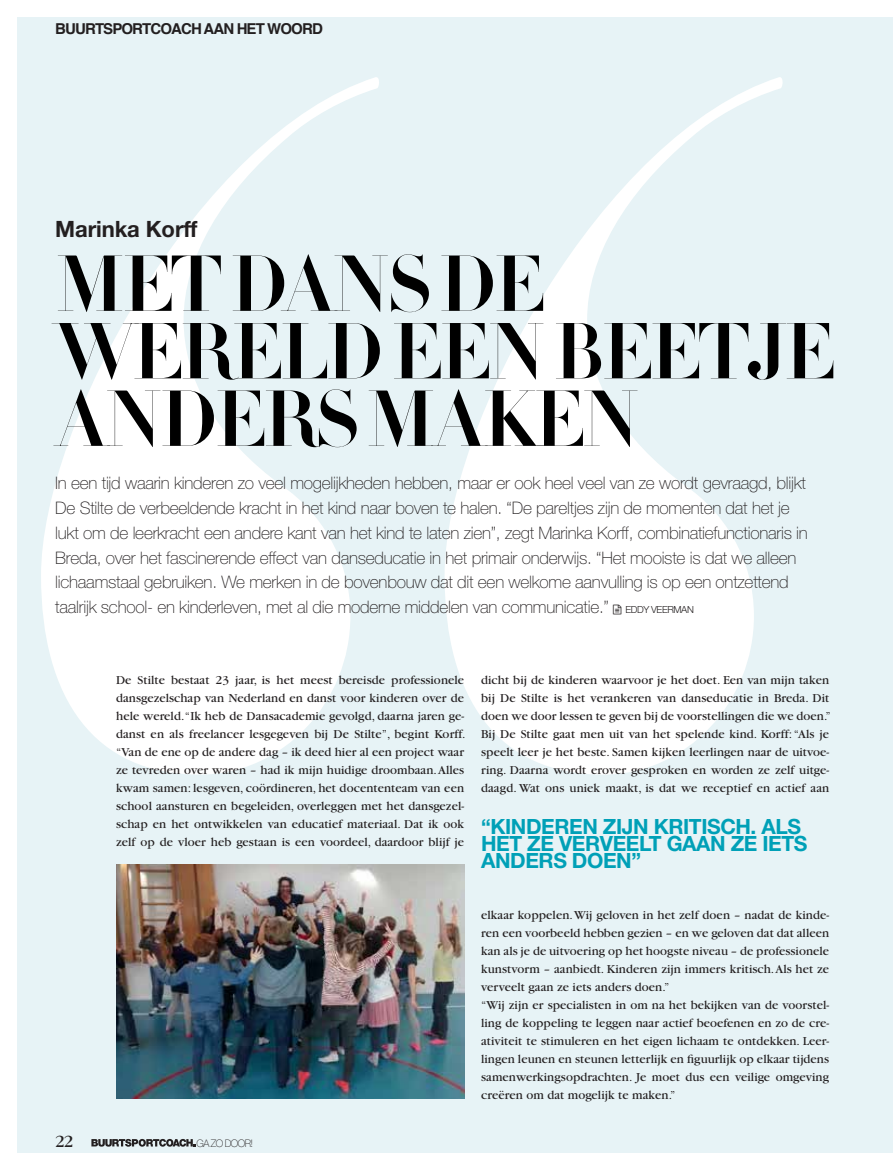
<style>
.page{position:relative;width:893px;height:1170px;background:#fff}
.page>*{position:absolute;margin:0;border:0;box-sizing:border-box;transform-origin:0 0}
.t1{font:700 78px/67.5px "Didot HTF 96";letter-spacing:-.04em;color:#000}
.t2{font:700 22.5px "Helvetica Neue LT Std";letter-spacing:-.005em;color:#231f20}
.t3{font:700 21px/17.1px "Helvetica Neue LT Std";letter-spacing:-.02em;color:#00a0b7}
.t4{font:18px "Garamond";color:#231f20}
.t5{font:100 17.25px/24.9px "Helvetica Neue LT Std";letter-spacing:-.015em;color:#231f20}
.t6{font:700 15px "Helvetica";letter-spacing:-.06em;color:#231f20}
.t7{font:12.75px/18px "Garamond";letter-spacing:.005em;color:#231f20}
.t8{font:100 10.35px "Helvetica Neue LT Std";letter-spacing:-.06em;color:#231f20}
.t9{font:300 9.75px "Helvetica Neue LT Std";letter-spacing:-.04em;color:#231f20}
</style>
<div class="page">
<div style="left:17px;top:17px;width:876px;height:1135px;background:#e7f3f6"></div>
<svg style="left:91px;top:1138px;width:104px;height:8px"></svg>
<svg style="left:41px;top:77px;width:742px;height:697px"></svg>
<img style="left:116px;top:864px;width:349px;height:234px">
<svg style="left:613px;top:605px;width:9px;height:9px"></svg>
<p class="t6" style="left:55px;top:16px;width:269px">BUURTSPORTCOACH AAN HET WOORD</p>
<h2 class="t2" style="left:55px;top:215px;width:144px">Marinka Korff</h2>
<h1 class="t1" style="left:55px;top:253px;width:781px">MET DANS DE<br>WERELD EEN BEETJE<br>ANDERS MAKEN</h1>
<p class="t5" style="left:55px;top:470px;width:754px">In een tijd waarin kinderen zo veel mogelijkheden hebben, maar er ook heel veel van ze wordt gevraagd, blijkt De Stilte de verbeeldende kracht in het kind naar boven te halen. “De pareltjes zijn de momenten dat het je lukt om de leerkracht een andere kant van het kind te laten zien”, zegt Marinka Korff, combinatiefunctionaris in Breda, over het fascinerende effect van danseducatie in het primair onderwijs. “Het mooiste is dat we alleen lichaamstaal gebruiken. We merken in de bovenbouw dat dit een welkome aanvulling is op een ontzettend taalrijk school- en kinderleven, met al die moderne middelen van communicatie.”</p>
<p class="t9" style="left:625px;top:604px;width:70px">EDDY VEERMAN</p>
<p class="t7" style="left:116px;top:671px;width:351px">De Stilte bestaat 23 jaar, is het meest bereisde professionele dansgezelschap van Nederland en danst voor kinderen over de hele wereld.“Ik heb de Dansacademie gevolgd, daarna jaren ge&shy;danst en als freelancer lesgegeven bij De Stilte”, begint Korff. “Van de ene op de andere dag – ik deed hier al een project waar ze tevreden over waren – had ik mijn huidige droombaan. Alles kwam samen: lesgeven, coördineren, het docententeam van een school aansturen en begeleiden, overleggen met het dansgezel&shy;schap en het ontwikkelen van educatief materiaal. Dat ik ook zelf op de vloer heb gestaan is een voordeel, daardoor blijf je</p>
<p class="t7" style="left:481px;top:671px;width:351px">dicht bij de kinderen waarvoor je het doet. Een van mijn taken bij De Stilte is het verankeren van danseducatie in Breda. Dit doen we door lessen te geven bij de voorstellingen die we doen.” Bij De Stilte gaat men uit van het spelende kind. Korff: “Als je speelt leer je het beste. Samen kijken leerlingen naar de uitvoe&shy;ring. Daarna wordt erover gesproken en worden ze zelf uitge&shy;daagd. Wat ons uniek maakt, is dat we receptief en actief aan</p>
<h3 class="t3" style="left:481px;top:817px;width:328px">“KINDEREN ZIJN KRITISCH. ALS<br>HET ZE VERVEELT GAAN ZE IETS<br>ANDERS DOEN”</h3>
<h3 class="t4" style="left:55px;top:1131px;width:20px">22</h3>
<p class="t8" style="left:196px;top:1136px;width:58px">GA ZO DOOR!</p>
<p class="t7" style="left:481px;top:905px;width:350px">elkaar koppelen. Wij geloven in het zelf doen – nadat de kinde&shy;ren een voorbeeld hebben gezien – en we geloven dat dat alleen kan als je de uitvoering op het hoogste niveau – de professionele kunstvorm – aanbiedt. Kinderen zijn immers kritisch. Als het ze verveelt gaan ze iets anders doen.”<br>“Wij zijn er specialisten in om na het bekijken van de voorstel&shy;ling de koppeling te leggen naar actief beoefenen en zo de cre&shy;ativiteit te stimuleren en het eigen lichaam te ontdekken. Leer&shy;lingen leunen en steunen letterlijk en figuurlijk op elkaar tijdens samenwerkingsopdrachten. Je moet dus een veilige omgeving creëren om dat mogelijk te maken.”</p>
</div>
